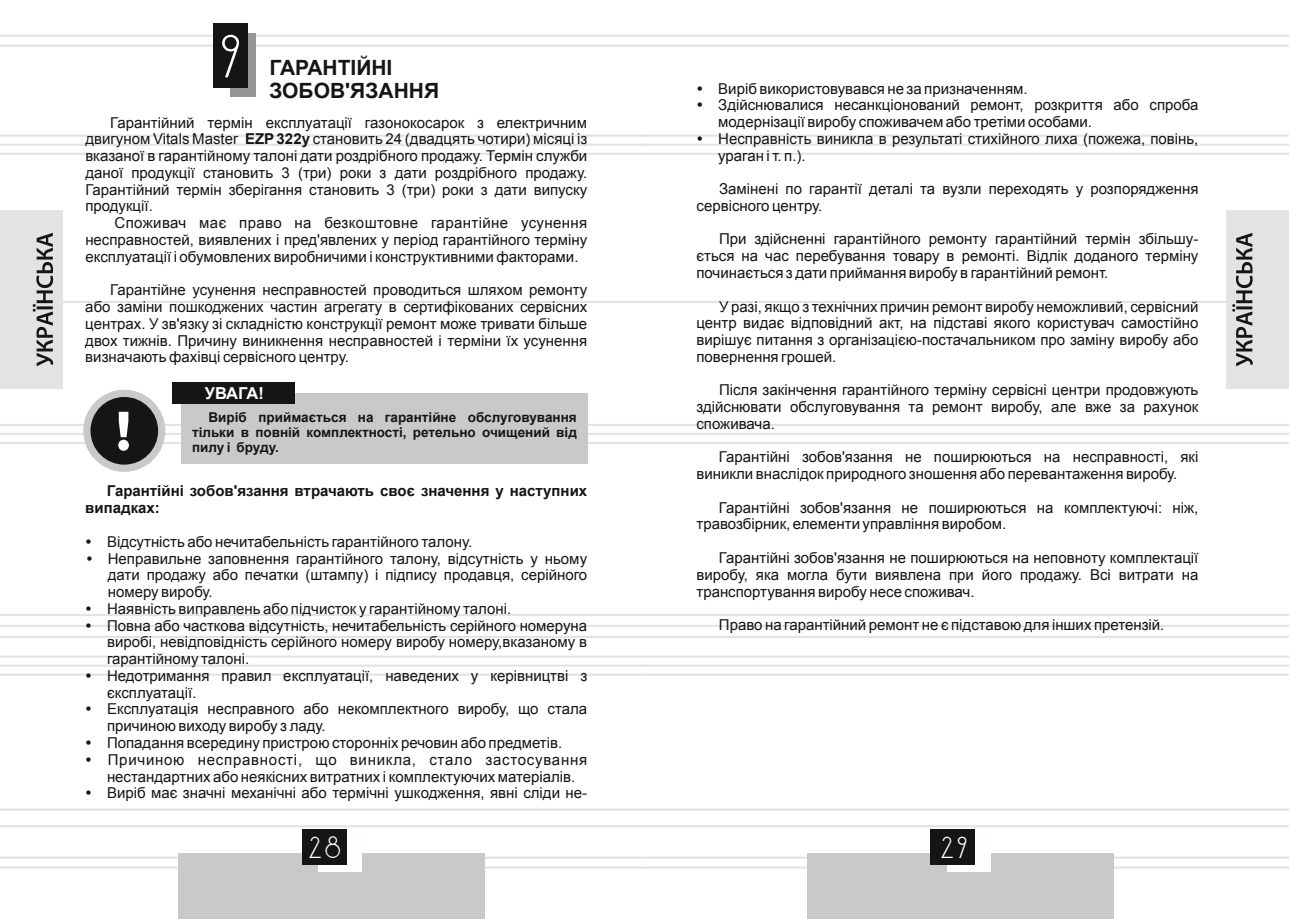
<style>
.page{position:relative;width:1289px;height:919px;background:#fff}
.page>*{position:absolute;margin:0;border:0;box-sizing:border-box;transform-origin:0 0}
.t1{font:52.5px "DS Standart Cyr";color:#fefefe}
.t2{font:26.25px "DS Standart Cyr";color:#fefefe}
.t3{font:700 21px/23.4px "Arial";color:#151515}
.t4{font:700 16.5px "Arial";letter-spacing:-.025em;color:#fefefe}
.t5{font:15px/16.8px "Arial";color:#151515;text-align:justify}
.t6{font:700 15px/16.8px "Arial";color:#151515}
.t7{font:700 13.5px/15.1px "Arial";color:#151515;text-align:justify}
.s1{font-weight:700}
</style>
<div class="page">
<hr style="left:644px;top:135px;width:644px;height:2px;background:#e3e3e3">
<hr style="left:644px;top:153px;width:644px;height:2px;background:#e3e3e3">
<hr style="left:644px;top:614px;width:644px;height:2px;background:#e3e3e3">
<hr style="left:644px;top:635px;width:644px;height:3px;background:#e3e3e3">
<hr style="left:644px;top:655px;width:644px;height:2px;background:#e3e3e3">
<hr style="left:644px;top:673px;width:644px;height:2px;background:#e3e3e3">
<hr style="left:644px;top:856px;width:644px;height:2px;background:#e3e3e3">
<hr style="left:644px;top:866px;width:644px;height:2px;background:#e3e3e3">
<hr style="left:644px;top:35px;width:644px;height:2px;background:#e3e3e3">
<hr style="left:644px;top:45px;width:644px;height:2px;background:#e3e3e3">
<hr style="left:644px;top:808px;width:644px;height:2px;background:#e3e3e3">
<hr style="left:644px;top:825px;width:644px;height:2px;background:#e3e3e3">
<hr style="left:644px;top:301px;width:644px;height:2px;background:#e3e3e3">
<hr style="left:0;top:135px;width:644px;height:2px;background:#e3e3e3">
<hr style="left:0;top:153px;width:644px;height:2px;background:#e3e3e3">
<hr style="left:0;top:614px;width:644px;height:2px;background:#e3e3e3">
<hr style="left:0;top:635px;width:644px;height:3px;background:#e3e3e3">
<hr style="left:0;top:655px;width:644px;height:2px;background:#e3e3e3">
<hr style="left:0;top:664px;width:1288px;height:3px;background:#ebebeb">
<hr style="left:0;top:673px;width:644px;height:2px;background:#e3e3e3">
<hr style="left:0;top:856px;width:644px;height:2px;background:#e3e3e3">
<hr style="left:0;top:866px;width:644px;height:2px;background:#e3e3e3">
<hr style="left:0;top:35px;width:644px;height:2px;background:#e3e3e3">
<hr style="left:0;top:45px;width:644px;height:2px;background:#e3e3e3">
<hr style="left:0;top:808px;width:644px;height:2px;background:#e3e3e3">
<hr style="left:0;top:825px;width:644px;height:2px;background:#e3e3e3">
<hr style="left:0;top:301px;width:644px;height:2px;background:#e3e3e3">
<div style="left:178px;top:853px;width:307px;height:65px;background:#c9c9c9"></div>
<div style="left:318px;top:832px;width:44px;height:39px;background:#fefefe"></div>
<div style="left:301px;top:829px;width:45px;height:36px;background:#151515"></div>
<div style="left:0;top:210px;width:62px;height:179px;background:#e3e3e3"></div>
<svg style="left:33px;top:233px;width:20px;height:133px"></svg>
<div style="left:807px;top:853px;width:306px;height:65px;background:#c9c9c9"></div>
<div style="left:946px;top:832px;width:44px;height:39px;background:#fefefe"></div>
<div style="left:930px;top:829px;width:45px;height:36px;background:#151515"></div>
<div style="left:1226px;top:210px;width:62px;height:179px;background:#e3e3e3"></div>
<svg style="left:1232px;top:233px;width:20px;height:133px"></svg>
<div style="left:231px;top:33px;width:25px;height:63px;background:#969696"></div>
<div style="left:213px;top:23px;width:34px;height:64px;background:#151515"></div>
<div style="left:83px;top:390px;width:82px;height:82px;border:14px solid #c9c9c9;border-radius:50%"></div>
<div style="left:90px;top:397px;width:68px;height:67px;background:#151515;border-radius:50%"></div>
<svg style="left:0;top:412px;width:1288px;height:39px"></svg>
<div style="left:181px;top:393px;width:406px;height:70px;background:#c9c9c9"></div>
<div style="left:172px;top:382px;width:123px;height:22px;background:#151515"></div>
<hr style="left:0;top:625px;width:1288px;height:2px;background:#e3e3e3">
<svg style="left:0;top:143px;width:1288px;height:3px"></svg>
<h1 class="t1" style="left:221px;top:32px;width:21px">9</h1>
<p class="t5" style="left:85px;top:114px;width:503px;text-indent:25px">Гарантійний термін експлуатації газонокосарок з електричним двигуном Vitals Master <span class="s1">EZP 322y</span> становить 24 (двадцять чотири) місяці із вказаної в гарантійному талоні дати роздрібного продажу. Термін служби даної продукції становить 3 (три) роки з дати роздрібного продажу.<br>Гарантійний термін зберігання становить 3 (три) роки з дати випуску продукції.</p>
<p class="t5" style="left:85px;top:215px;width:503px;text-indent:29px">Споживач має право на безкоштовне гарантійне усунення несправностей, виявлених і пред'явлених у період гарантійного терміну експлуатації і обумовлених виробничими і конструктивними факторами.</p>
<p class="t5" style="left:85px;top:282px;width:503px;text-indent:25px">Гарантійне усунення несправностей проводиться шляхом ремонту або заміни пошкоджених частин агрегату в сертифікованих сервісних центрах. У зв'язку зі складністю конструкції ремонт може тривати більше двох тижнів. Причину виникнення несправностей і терміни їх усунення визначають фахівці сервісного центру.</p>
<h3 class="t3" style="left:269px;top:56px;width:171px">ГАРАНТІЙНІ<br>ЗОБОВ'ЯЗАННЯ</h3>
<p class="t4" style="left:205px;top:382px;width:60px">УВАГА!</p>
<p class="t7" style="left:192px;top:409px;width:386px;text-indent:17px">Виріб приймається на гарантійне обслуговування тільки в повній комплектності, ретельно очищений від пилу і бруду.</p>
<p class="t6" style="left:85px;top:483px;width:503px;text-indent:21px">Гарантійні зобов'язання втрачають своє значення у наступних випадках:</p>
<p class="t5" style="left:107px;top:533px;width:482px;text-align:left">Відсутність або нечитабельність гарантійного талону.<br>Неправильне заповнення гарантійного талону, відсутність у ньому дати продажу або печатки (штампу) і підпису продавця, серійного номеру виробу.<br>Наявність виправлень або підчисток у гарантійному талоні.<br>Повна або часткова відсутність, нечитабельність серійного номеруна виробі, невідповідність серійного номеру виробу номеру,вказаному в гарантійному талоні.<br>Недотримання правил експлуатації, наведених у керівництві з єксплуатації.<br>Експлуатація несправного або некомплектного виробу, що стала причиною виходу виробу з ладу.<br>Попадання всередину пристрою сторонніх речовин або предметів.<br>Причиною несправності, що виникла, стало застосування нестандартних або неякісних витратних і комплектуючих матеріалів.<br>Виріб має значні механічні або термічні ушкодження, явні сліди не-</p>
<p class="t5" style="left:718px;top:80px;width:481px;text-align:left">Виріб використовувався не за призначенням.<br>Здійснювалися несанкціонований ремонт, розкриття або спроба модернізації виробу споживачем або третіми особами.<br>Несправність виникла в результаті стихійного лиха (пожежа, повінь, ураган і т. п.).</p>
<p class="t5" style="left:696px;top:181px;width:503px;text-indent:23px">Замінені по гарантії деталі та вузли переходять у розпорядження сервісного центру.</p>
<p class="t5" style="left:696px;top:231px;width:503px;text-indent:23px">При здійсненні гарантійного ремонту гарантійний термін збільшу&shy;ється на час перебування товару в ремонті. Відлік доданого терміну починається з дати приймання виробу в гарантійний ремонт.</p>
<p class="t5" style="left:696px;top:298px;width:503px;text-indent:23px">У разі, якщо з технічних причин ремонт виробу неможливий, сервісний центр видає відповідний акт, на підставі якого користувач самостійно вирішує питання з організацією-постачальником про заміну виробу або повернення грошей.</p>
<p class="t5" style="left:696px;top:382px;width:503px;text-indent:23px">Після закінчення гарантійного терміну сервісні центри продовжують здійснювати обслуговування та ремонт виробу, але вже за рахунок споживача.</p>
<p class="t5" style="left:696px;top:449px;width:503px;text-indent:23px">Гарантійні зобов'язання не поширюються на несправності, які виникли внаслідок природного зношення або перевантаження виробу.</p>
<p class="t5" style="left:696px;top:499px;width:503px;text-indent:23px">Гарантійні зобов'язання не поширюються на комплектуючі: ніж, травозбірник, елементи управління виробом.</p>
<p class="t5" style="left:696px;top:549px;width:503px;text-indent:23px">Гарантійні зобов'язання не поширюються на неповноту комплектації виробу, яка могла бути виявлена при його продажу. Всі витрати на транспортування виробу несе споживач.</p>
<p class="t5" style="left:719px;top:616px;width:447px">Право на гарантійний ремонт не є підставою для інших претензій.</p>
<h2 class="t2" style="left:309px;top:835px;width:34px">28</h2>
<h2 class="t2" style="left:940px;top:835px;width:28px">29</h2>
</div>
